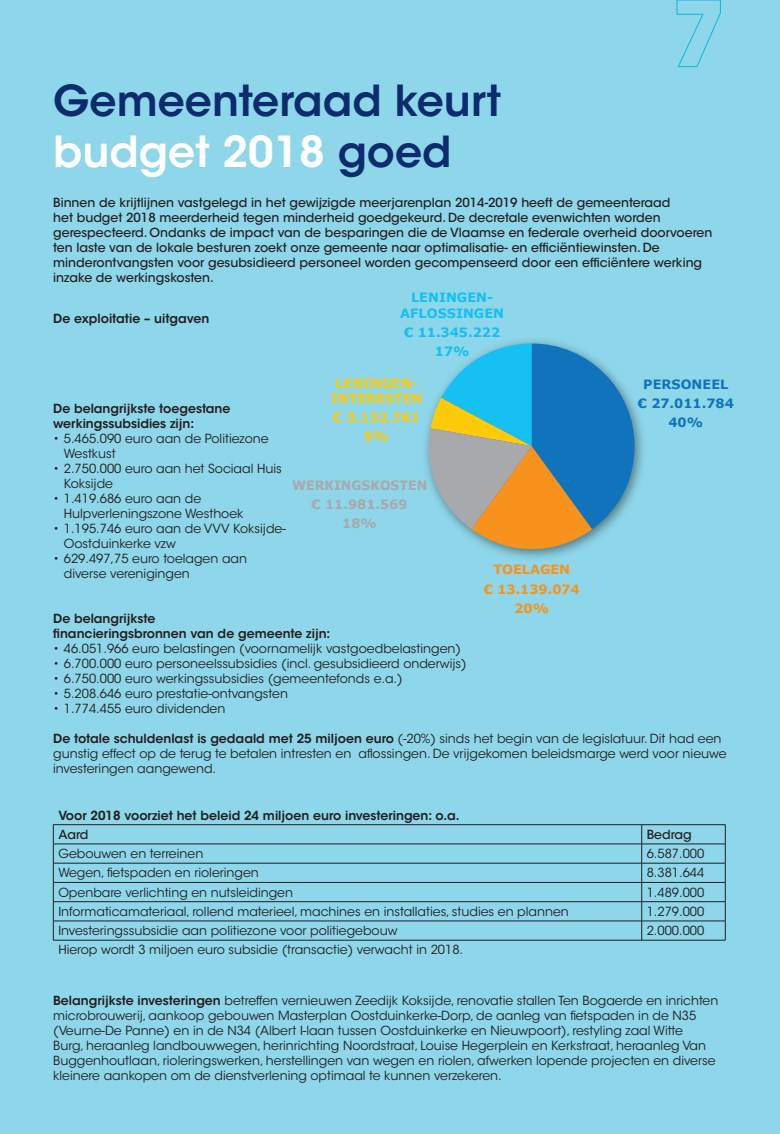
<style>
.page{position:relative;width:780px;height:1134px;background:#8ed6e9}
.page>*{position:absolute;margin:0;border:0;box-sizing:border-box;transform-origin:0 0}
.Titels_licht_blauw{font:600 42.5px/51px "ITC Avant Garde Std";color:#0d2c6e}
.t1{font:700 12.88px/15.4px "Verdana";color:#15c0f2;text-align:center}
.t2{font:700 12.88px/15.4px "Verdana";color:#feca0a;text-align:center}
.t3{font:700 12.88px/19.1px "Verdana";color:#a8a9ad;text-align:center}
.t4{font:700 12.88px/19.1px "Verdana";color:#1074bc;text-align:center}
.t5{font:700 12.88px/19.1px "Verdana";color:#f7931d;text-align:center}
.Body{font:12.5px/15px "ITC Avant Garde Std";color:#231f20}
.Inleiding{font:500 12.5px/15px "ITC Avant Garde Std";color:#231f20}
.Body-2{font:600 12.5px/15px "ITC Avant Garde Std";color:#231f20}
.Body-3{font:500 12.5px "ITC Avant Garde Std";color:#231f20}
.s1{color:#fff}
.s2{font-weight:600}
</style>
<div class="page">
<hr style="left:53px;top:824px;width:588px;height:1px;background:#231f20">
<hr style="left:641px;top:824px;width:84px;height:1px;background:#231f20">
<hr style="left:53px;top:844px;width:588px;height:1px;background:#231f20">
<hr style="left:641px;top:844px;width:84px;height:1px;background:#231f20">
<hr style="left:53px;top:863px;width:588px;height:1px;background:#231f20">
<hr style="left:641px;top:863px;width:84px;height:1px;background:#231f20">
<hr style="left:53px;top:882px;width:588px;height:1px;background:#231f20">
<hr style="left:641px;top:882px;width:84px;height:1px;background:#231f20">
<hr style="left:53px;top:901px;width:588px;height:1px;background:#231f20">
<hr style="left:641px;top:901px;width:84px;height:1px;background:#231f20">
<hr style="left:53px;top:921px;width:588px;height:1px;background:#231f20">
<svg style="left:53px;top:825px;width:1px;height:115px"></svg>
<hr style="left:641px;top:921px;width:84px;height:1px;background:#231f20">
<svg style="left:641px;top:825px;width:1px;height:115px"></svg>
<svg style="left:725px;top:825px;width:1px;height:115px"></svg>
<hr style="left:53px;top:940px;width:588px;height:1px;background:#231f20">
<hr style="left:641px;top:940px;width:84px;height:1px;background:#231f20">
<img style="left:512px;top:340px;width:131px;height:218px">
<svg style="left:425px;top:343px;width:209px;height:213px"></svg>
<svg style="left:676px;top:0;width:45px;height:67px"></svg>
<p class="Titels_licht_blauw" style="left:53px;top:75px;width:449px">Gemeenteraad keurt <span class="s1">budget 2018</span> goed</p>
<p class="Inleiding" style="left:53px;top:195px;width:660px">Binnen de krijtlijnen vastgelegd in het gewijzigde meerjarenplan 2014-2019 heeft de gemeenteraad<br>het budget 2018 meerderheid tegen minderheid goedgekeurd. De decretale evenwichten worden gerespecteerd. Ondanks de impact van de besparingen die de Vlaamse en federale overheid doorvoeren ten laste van de lokale besturen zoekt onze gemeente naar optimalisatie- en efficiëntiewinsten. De minderontvangsten voor gesubsidieerd personeel worden gecompenseerd door een efficiëntere werking inzake de werkingskosten.</p>
<p class="Body-2" style="left:53px;top:311px;width:158px">De exploitatie – uitgaven</p>
<p class="t1" style="left:400px;top:289px;width:105px">LENINGEN-<br>AFLOSSINGEN</p>
<p class="t1" style="left:404px;top:322px;width:97px;line-height:19.1px">€ 11.345.222<br>17%</p>
<p class="t2" style="left:330px;top:375px;width:93px">LENINGEN-<br>INTERESTEN</p>
<p class="t2" style="left:333px;top:408px;width:88px;line-height:19.1px">€ 3.132.761<br>5%</p>
<p class="t3" style="left:292px;top:475px;width:136px">WERKINGSKOSTEN € 11.981.569<br>18%</p>
<p class="t5" style="left:483px;top:560px;width:97px">TOELAGEN<br>€ 13.139.074<br>20%</p>
<p class="t4" style="left:637px;top:374px;width:97px">PERSONEEL € 27.011.784<br>40%</p>
<p class="Body-2" style="left:53px;top:401px;width:179px">De belangrijkste toegestane werkingssubsidies zijn:</p>
<p class="Body" style="left:64px;top:431px;width:206px;text-indent:-11px">• 5.465.090 euro aan de Politiezone<br>Westkust</p>
<p class="Body" style="left:64px;top:461px;width:219px;text-indent:-11px">• 2.750.000 euro aan het Sociaal Huis<br>Koksijde</p>
<p class="Body" style="left:64px;top:491px;width:181px;text-indent:-11px">• 1.419.686 euro aan de<br>Hulpverleningszone Westhoek</p>
<p class="Body" style="left:64px;top:521px;width:223px;text-indent:-11px">• 1.195.746 euro aan de VVV Koksijde-<br>Oostduinkerke vzw</p>
<p class="Body" style="left:64px;top:551px;width:185px;text-indent:-11px">• 629.497,75 euro toelagen aan diverse verenigingen</p>
<p class="Body-2" style="left:53px;top:611px;width:279px">De belangrijkste<br>financieringsbronnen van de gemeente zijn:</p>
<p class="Body" style="left:53px;top:641px;width:409px">• 46.051.966 euro belastingen (voornamelijk vastgoedbelastingen)</p>
<p class="Body" style="left:53px;top:656px;width:415px">• 6.700.000 euro personeelssubsidies (incl. gesubsidieerd onderwijs)</p>
<p class="Body" style="left:53px;top:671px;width:351px">• 6.750.000 euro werkingssubsidies (gemeentefonds e.a.)</p>
<p class="Body" style="left:53px;top:686px;width:236px">• 5.208.646 euro prestatie-ontvangsten</p>
<p class="Body" style="left:53px;top:701px;width:174px">• 1.774.455 euro dividenden</p>
<p class="Body" style="left:53px;top:731px;width:675px"><span class="s2">De totale schuldenlast is gedaald met 25 miljoen euro</span> (-20%) sinds het begin van de legislatuur. Dit had een gunstig effect op de terug te betalen intresten en aflossingen. De vrijgekomen beleidsmarge werd voor nieuwe investeringen aangewend.</p>
<p class="Body-2" style="left:58px;top:808px;width:403px">Voor 2018 voorziet het beleid 24 miljoen euro investeringen: o.a.</p>
<p class="Body-3" style="left:58px;top:827px;width:32px">Aard</p>
<p class="Body-3" style="left:646px;top:827px;width:47px">Bedrag</p>
<p class="Body" style="left:58px;top:846px;width:146px">Gebouwen en terreinen</p>
<p class="Body" style="left:646px;top:846px;width:59px">6.587.000</p>
<p class="Body" style="left:58px;top:865px;width:202px">Wegen, fietspaden en rioleringen</p>
<p class="Body" style="left:646px;top:865px;width:59px">8.381.644</p>
<p class="Body" style="left:58px;top:885px;width:236px">Openbare verlichting en nutsleidingen</p>
<p class="Body" style="left:646px;top:885px;width:59px">1.489.000</p>
<p class="Body" style="left:58px;top:904px;width:512px">Informaticamateriaal, rollend materieel, machines en installaties, studies en plannen</p>
<p class="Body" style="left:646px;top:904px;width:59px">1.279.000</p>
<p class="Body" style="left:58px;top:923px;width:341px">Investeringssubsidie aan politiezone voor politiegebouw</p>
<p class="Body" style="left:646px;top:923px;width:59px">2.000.000</p>
<p class="Body" style="left:58px;top:942px;width:406px">Hierop wordt 3 miljoen euro subsidie (transactie) verwacht in 2018.</p>
<p class="Body" style="left:53px;top:993px;width:666px"><span class="s2">Belangrijkste investeringen</span> betreffen vernieuwen Zeedijk Koksijde, renovatie stallen Ten Bogaerde en inrichten microbrouwerij, aankoop gebouwen Masterplan Oostduinkerke-Dorp, de aanleg van fietspaden in de N35 (Veurne-De Panne) en in de N34 (Albert I-laan tussen Oostduinkerke en Nieuwpoort), restyling zaal Witte<br>Burg, heraanleg landbouwwegen, herinrichting Noordstraat, Louise Hegerplein en Kerkstraat, heraanleg Van Buggenhoutlaan, rioleringswerken, herstellingen van wegen en riolen, afwerken lopende projecten en diverse kleinere aankopen om de dienstverlening optimaal te kunnen verzekeren.</p>
</div>
